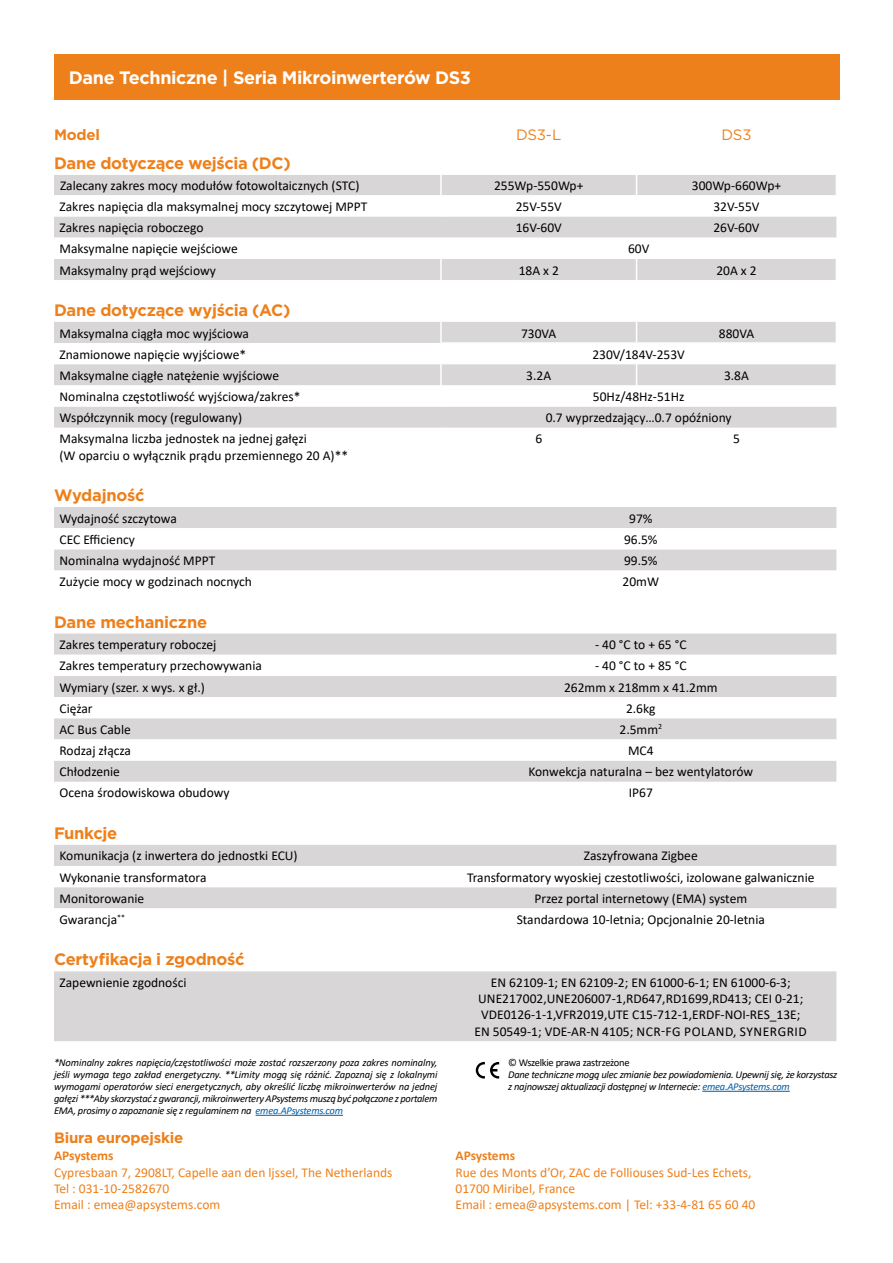
<style>
.page{position:relative;width:893px;height:1263px;background:#fff}
.page>*{position:absolute;margin:0;border:0;box-sizing:border-box;transform-origin:0 0}
.t1{font:700 18px "Gotham";letter-spacing:-.025em;color:#fff}
.t2{font:700 16.5px "Gotham";letter-spacing:-.02em;color:#ee801b}
.t3{font:700 15px "Gotham";letter-spacing:-.015em;color:#ee801b}
.t4{font:15px "Gotham";letter-spacing:-.015em;color:#ee801b}
.t5{font:13.5px/16.2px "Calibri";color:#000}
.t6{font:13.5px/16.2px "Calibri";color:#ee801b}
.t7{font:700 13.5px "Calibri";letter-spacing:-.01em;color:#ee801b}
.t8{font:italic 10.5px/12px "Calibri";letter-spacing:-.025em;color:#000;text-align:justify}
.t9{font:10.5px "Calibri";letter-spacing:-.03em;color:#000}
.s1{color:#005ea8}
</style>
<div class="page">
<div style="left:54px;top:54px;width:785px;height:46px;background:#ee801b"></div>
<div style="left:54px;top:175px;width:782px;height:105px;background:#d9d6d7"></div>
<svg style="left:54px;top:195px;width:782px;height:64px"></svg>
<hr style="left:440px;top:175px;width:2px;height:20px;background:#fff">
<hr style="left:440px;top:195px;width:2px;height:21px;background:#fff">
<hr style="left:440px;top:238px;width:2px;height:21px;background:#fff">
<hr style="left:440px;top:259px;width:2px;height:21px;background:#fff">
<svg style="left:636px;top:175px;width:1px;height:20px"></svg>
<svg style="left:636px;top:259px;width:1px;height:21px"></svg>
<div style="left:54px;top:322px;width:782px;height:21px;background:#d9d6d7"></div>
<svg style="left:54px;top:364px;width:782px;height:64px;fill:#d9d6d7"></svg>
<hr style="left:440px;top:342px;width:197px;height:2px;background:#fff">
<hr style="left:637px;top:342px;width:200px;height:2px;background:#fff">
<hr style="left:440px;top:322px;width:2px;height:20px;background:#fff">
<svg style="left:636px;top:322px;width:1px;height:20px"></svg>
<hr style="left:440px;top:364px;width:2px;height:21px;background:#fff">
<svg style="left:636px;top:364px;width:1px;height:21px"></svg>
<hr style="left:440px;top:385px;width:2px;height:22px;background:#fff">
<svg style="left:54px;top:633px;width:782px;height:22px;background:#dad7d8"></svg>
<svg style="left:54px;top:676px;width:782px;height:106px;fill:#d9d6d7"></svg>
<div style="left:54px;top:507px;width:782px;height:21px;background:#d9d6d7"></div>
<svg style="left:54px;top:549px;width:782px;height:22px;background:#dbd8d9"></svg>
<div style="left:54px;top:845px;width:782px;height:21px;background:#d9d6d7"></div>
<div style="left:54px;top:887px;width:782px;height:21px;background:#d9d6d7"></div>
<div style="left:54px;top:971px;width:782px;height:70px;background:#d9d6d7"></div>
<hr style="left:256px;top:1115px;width:87px;height:1px;background:#005ea8">
<svg style="left:476px;top:1062px;width:23px;height:16px"></svg>
<hr style="left:702px;top:1091px;width:88px;height:1px;background:#005ea8">
<h1 class="t1" style="left:69px;top:66px;width:404px">Dane Techniczne | Seria Mikroinwerterów DS3</h1>
<p class="t3" style="left:54px;top:125px;width:48px">Model</p>
<p class="t2" style="left:54px;top:152px;width:238px">Dane dotyczące wejścia (DC)</p>
<p class="t5" style="left:60px;top:177px;width:301px">Zalecany zakres mocy modułów fotowoltaicznych (STC)</p>
<p class="t5" style="left:494px;top:177px;width:91px">255Wp-550Wp+</p>
<p class="t5" style="left:692px;top:177px;width:91px">300Wp-660Wp+</p>
<p class="t5" style="left:60px;top:198px;width:309px">Zakres napięcia dla maksymalnej mocy szczytowej MPPT</p>
<p class="t5" style="left:516px;top:198px;width:48px">25V-55V</p>
<p class="t5" style="left:713px;top:198px;width:48px">32V-55V</p>
<p class="t5" style="left:60px;top:219px;width:145px">Zakres napięcia roboczego</p>
<p class="t5" style="left:516px;top:219px;width:48px">16V-60V</p>
<p class="t5" style="left:713px;top:219px;width:48px">26V-60V</p>
<p class="t5" style="left:60px;top:240px;width:180px">Maksymalne napięcie wejściowe</p>
<p class="t5" style="left:628px;top:240px;width:23px">60V</p>
<p class="t5" style="left:60px;top:262px;width:158px">Maksymalny prąd wejściowy</p>
<p class="t5" style="left:519px;top:262px;width:42px">18A x 2</p>
<p class="t5" style="left:716px;top:262px;width:42px">20A x 2</p>
<p class="t2" style="left:54px;top:299px;width:238px">Dane dotyczące wyjścia (AC)</p>
<p class="t5" style="left:60px;top:325px;width:191px">Maksymalna ciągła moc wyjściowa</p>
<p class="t5" style="left:521px;top:325px;width:37px">730VA</p>
<p class="t5" style="left:719px;top:325px;width:37px">880VA</p>
<p class="t5" style="left:60px;top:346px;width:188px">Znamionowe napięcie wyjściowe*</p>
<p class="t5" style="left:592px;top:346px;width:94px">230V/184V-253V</p>
<p class="t5" style="left:60px;top:367px;width:221px">Maksymalne ciągłe natężenie wyjściowe</p>
<p class="t5" style="left:526px;top:367px;width:26px">3.2A</p>
<p class="t5" style="left:724px;top:367px;width:26px">3.8A</p>
<p class="t5" style="left:60px;top:388px;width:242px">Nominalna częstotliwość wyjściowa/zakres*</p>
<p class="t5" style="left:593px;top:388px;width:93px">50Hz/48Hz-51Hz</p>
<p class="t5" style="left:60px;top:409px;width:184px">Współczynnik mocy (regulowany)</p>
<p class="t5" style="left:546px;top:409px;width:187px">0.7 wyprzedzający…0.7 opóźniony</p>
<p class="t5" style="left:60px;top:430px;width:290px">Maksymalna liczba jednostek na jednej gałęzi<br>(W oparciu o wyłącznik prądu przemiennego 20 A)**</p>
<p class="t5" style="left:535px;top:430px;width:8px">6</p>
<p class="t5" style="left:733px;top:430px;width:8px">5</p>
<p class="t4" style="left:516px;top:125px;width:47px">DS3-L</p>
<p class="t4" style="left:722px;top:125px;width:32px">DS3</p>
<p class="t2" style="left:54px;top:484px;width:92px">Wydajność</p>
<p class="t5" style="left:60px;top:510px;width:119px">Wydajność szczytowa</p>
<p class="t5" style="left:629px;top:510px;width:25px">97%</p>
<p class="t5" style="left:60px;top:531px;width:77px">CEC Efficiency</p>
<p class="t5" style="left:624px;top:531px;width:35px">96.5%</p>
<p class="t5" style="left:60px;top:552px;width:157px">Nominalna wydajność MPPT</p>
<p class="t5" style="left:624px;top:552px;width:35px">99.5%</p>
<p class="t5" style="left:60px;top:573px;width:194px">Zużycie mocy w godzinach nocnych</p>
<p class="t5" style="left:623px;top:573px;width:38px">20mW</p>
<p class="t2" style="left:54px;top:611px;width:155px">Dane mechaniczne</p>
<p class="t5" style="left:60px;top:636px;width:158px">Zakres temperatury roboczej</p>
<p class="t5" style="left:595px;top:636px;width:93px">- 40 °C to + 65 °C</p>
<p class="t5" style="left:60px;top:657px;width:204px">Zakres temperatury przechowywania</p>
<p class="t5" style="left:595px;top:657px;width:93px">- 40 °C to + 85 °C</p>
<p class="t5" style="left:60px;top:679px;width:147px">Wymiary (szer. x wys. x gł.)</p>
<p class="t5" style="left:564px;top:679px;width:155px">262mm x 218mm x 41.2mm</p>
<p class="t5" style="left:60px;top:700px;width:35px">Ciężar</p>
<p class="t5" style="left:626px;top:700px;width:31px">2.6kg</p>
<p class="t5" style="left:60px;top:721px;width:73px">AC Bus Cable</p>
<p class="t5" style="left:619px;top:721px;width:44px">2.5mm<sup>2</sup></p>
<p class="t5" style="left:60px;top:742px;width:73px">Rodzaj złącza</p>
<p class="t5" style="left:628px;top:742px;width:27px">MC4</p>
<p class="t5" style="left:60px;top:763px;width:62px">Chłodzenie</p>
<p class="t5" style="left:528px;top:763px;width:226px">Konwekcja naturalna – bez wentylatorów</p>
<p class="t5" style="left:60px;top:784px;width:172px">Ocena środowiskowa obudowy</p>
<p class="t5" style="left:629px;top:784px;width:26px">IP67</p>
<p class="t2" style="left:54px;top:822px;width:65px">Funkcje</p>
<p class="t5" style="left:60px;top:847px;width:240px">Komunikacja (z inwertera do jednostki ECU)</p>
<p class="t5" style="left:584px;top:847px;width:115px">Zaszyfrowana Zigbee</p>
<p class="t5" style="left:60px;top:869px;width:148px">Wykonanie transformatora</p>
<p class="t5" style="left:467px;top:869px;width:349px">Transformatory wyoskiej czestotliwości, izolowane galwanicznie</p>
<p class="t5" style="left:60px;top:890px;width:86px">Monitorowanie</p>
<p class="t5" style="left:534px;top:890px;width:214px">Przez portal internetowy (EMA) system</p>
<p class="t5" style="left:60px;top:911px;width:67px">Gwarancja<sup>**</sup></p>
<p class="t5" style="left:517px;top:911px;width:250px">Standardowa 10-letnia; Opcjonalnie 20-letnia</p>
<p class="t2" style="left:54px;top:948px;width:192px">Certyfikacja i zgodność</p>
<p class="t5" style="left:60px;top:974px;width:128px">Zapewnienie zgodności</p>
<p class="t5" style="left:474px;top:974px;width:334px;text-align:center">EN 62109-1; EN 62109-2; EN 61000-6-1; EN 61000-6-3; UNE217002,UNE206007-1,RD647,RD1699,RD413; CEI 0-21; VDE0126-1-1,VFR2019,UTE C15-712-1,ERDF-NOI-RES_13E; EN 50549-1; VDE-AR-N 4105; NCR-FG POLAND, SYNERGRID</p>
<p class="t8" style="left:54px;top:1056px;width:385px">*Nominalny zakres napięcia/częstotliwości może zostać rozszerzony poza zakres nominalny, jeśli wymaga tego zakład energetyczny. **Limity mogą się różnić. Zapoznaj się z lokalnymi wymogami operatorów sieci energetycznych, aby określić liczbę mikroinwerterów na jednej gałęzi ***Aby skorzystać z gwarancji, mikroinwertery APsystems muszą być połączone z portalem EMA, prosimy o zapoznanie się z regulaminem na <span class="s1">emea.APsystems.com</span></p>
<p class="t9" style="left:508px;top:1055px;width:123px">© Wszelkie prawa zastrzeżone</p>
<p class="t8" style="left:508px;top:1068px;width:331px">Dane techniczne mogą ulec zmianie bez powiadomienia. Upewnij się, że korzystasz z najnowszej aktualizacji dostępnej w Internecie: <span class="s1">emea.APsystems.com</span></p>
<p class="t3" style="left:54px;top:1128px;width:131px">Biura europejskie</p>
<p class="t7" style="left:54px;top:1146px;width:61px">APsystems</p>
<p class="t6" style="left:54px;top:1164px;width:340px">Cypresbaan 7, 2908LT, Capelle aan den ljssel, The Netherlands<br>Tel : 031-10-2582670<br>Email : emea@apsystems.com</p>
<p class="t7" style="left:455px;top:1146px;width:61px">APsystems</p>
<p class="t6" style="left:455px;top:1164px;width:301px">Rue des Monts d’Or, ZAC de Folliouses Sud-Les Echets,<br>01700 Miribel, France<br>Email : emea@apsystems.com | Tel: +33-4-81 65 60 40</p>
</div>
